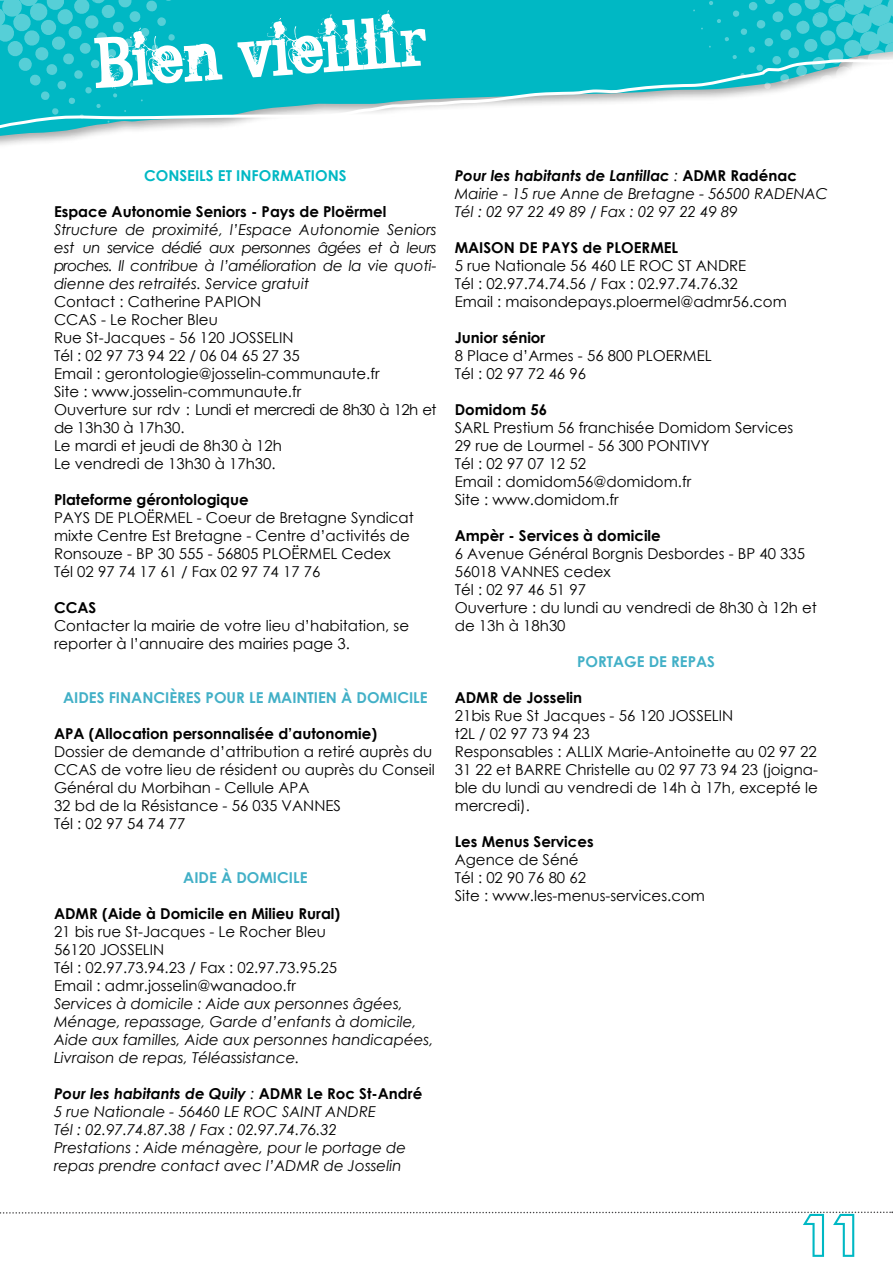
<style>
.page{position:relative;width:893px;height:1263px;background:#fff}
.page>*{position:absolute;margin:0;border:0;box-sizing:border-box;transform-origin:0 0}
.t1{font:60px "BROKENGHOST";color:#fff}
.t2{font:700 54px "Century Gothic";color:#fff}
.t3{font:15px/18px "Century Gothic";color:#000}
.t4{font:italic 15px/18px "Century Gothic";color:#000}
.t5{font:700 15px "Century Gothic";color:#000}
.t6{font:700 15px "Century Gothic";color:#42b0c7}
.t7{font:700 15px "Century Gothic";color:#00b8c4}
.s1{font-weight:700}
.s2{font-weight:700;font-style:normal}
</style>
<div class="page">
<svg style="left:0;top:1211px;width:893px;height:46px"></svg>
<div style="left:176px;top:0;width:525px;height:49px;background:#00b8c4"></div>
<svg style="left:0;top:49px;width:701px;height:92px"></svg>
<svg style="left:0;top:0;width:176px;height:123px;background:#19bec9"></svg>
<svg style="left:701px;top:0;width:192px;height:98px"></svg>
<h1 class="t1" style="left:91px;top:17px;width:335px;rotate:-4deg">Bien vieillir</h1>
<h1 class="t1" style="left:14px;top:54px;width:251px;rotate:-6deg">Editorial</h1>
<p class="t7" style="left:144px;top:164px;width:10px">conseils</p>
<p class="t7" style="left:218px;top:164px;width:29px">et informations</p>
<p class="t5" style="left:54px;top:200px;width:334px">Espace Autonomie Seniors - Pays de Ploërmel</p>
<p class="t4" style="left:54px;top:221px;width:384px;text-align:justify">Structure de proximité, l’Espace Autonomie Seniors est un service dédié aux personnes âgées et à leurs proches. Il contribue à l’amélioration de la vie quoti&shy;dienne des retraités. Service gratuit</p>
<p class="t3" style="left:54px;top:293px;width:384px">Contact : Catherine PAPION<br>CCAS - Le Rocher Bleu<br>Rue St-Jacques - 56 120 JOSSELIN<br>Tél : 02 97 73 94 22 / 06 04 65 27 35<br>Email : gerontologie@josselin-communaute.fr<br>Site : www.josselin-communaute.fr<br>Ouverture sur rdv : Lundi et mercredi de 8h30 à 12h et de 13h30 à 17h30.<br>Le mardi et jeudi de 8h30 à 12h<br>Le vendredi de 13h30 à 17h30.</p>
<p class="t5" style="left:54px;top:488px;width:196px">Plateforme gérontologique</p>
<p class="t3" style="left:54px;top:509px;width:361px">PAYS DE PLOËRMEL - Coeur de Bretagne Syndicat mixte Centre Est Bretagne - Centre d’activités de Ronsouze - BP 30 555 - 56805 PLOËRMEL Cedex<br>Tél 02 97 74 17 61 / Fax 02 97 74 17 76</p>
<p class="t5" style="left:54px;top:596px;width:44px">CCAS</p>
<p class="t3" style="left:54px;top:617px;width:357px">Contacter la mairie de votre lieu d’habitation, se reporter à l’annuaire des mairies page 3.</p>
<p class="t6" style="left:63px;top:686px;width:20px">Aides</p>
<p class="t6" style="left:109px;top:686px;width:10px">financi</p>
<p class="t6" style="left:169px;top:686px;width:17px">ères</p>
<p class="t6" style="left:206px;top:686px;width:11px">pour</p>
<p class="t6" style="left:249px;top:686px;width:29px">le maintien</p>
<p class="t6" style="left:341px;top:686px;width:25px">à domicile</p>
<p class="t5" style="left:54px;top:722px;width:325px">APA (Allocation personnalisée d’autonomie)</p>
<p class="t3" style="left:54px;top:743px;width:382px">Dossier de demande d’attribution a retiré auprès du CCAS de votre lieu de résident ou auprès du Conseil Général du Morbihan - Cellule APA<br>32 bd de la Résistance - 56 035 VANNES<br>Tél : 02 97 54 74 77</p>
<p class="t6" style="left:183px;top:866px;width:20px">Aide</p>
<p class="t6" style="left:221px;top:866px;width:25px">à domicile</p>
<p class="t5" style="left:54px;top:902px;width:288px">ADMR (Aide à Domicile en Milieu Rural)</p>
<p class="t3" style="left:54px;top:923px;width:285px">21 bis rue St-Jacques - Le Rocher Bleu<br>56120 JOSSELIN<br>Tél : 02.97.73.94.23 / Fax : 02.97.73.95.25<br>Email : admr.josselin@wanadoo.fr</p>
<p class="t4" style="left:54px;top:995px;width:381px">Services à domicile : Aide aux personnes âgées, Ménage, repassage, Garde d’enfants à domicile, Aide aux familles, Aide aux personnes handicapées, Livraison de repas, Téléassistance.</p>
<p class="t4" style="left:54px;top:1085px;width:370px"><span class="s1">Pour les habitants de Quily</span> : <span class="s2">ADMR Le Roc St-André </span>5 rue Nationale - 56460 LE ROC SAINT ANDRE<br>Tél : 02.97.74.87.38 / Fax : 02.97.74.76.32<br>Prestations : Aide ménagère, pour le portage de repas prendre contact avec l’ADMR de Josselin</p>
<p class="t4" style="left:455px;top:167px;width:375px"><span class="s1">Pour les habitants de Lantillac</span> : <span class="s2">ADMR Radénac<br></span>Mairie - 15 rue Anne de Bretagne - 56500 RADENAC<br>Tél : 02 97 22 49 89 / Fax : 02 97 22 49 89</p>
<p class="t5" style="left:455px;top:236px;width:225px">MAISON DE PAYS de PLOERMEL</p>
<p class="t3" style="left:455px;top:257px;width:334px">5 rue Nationale 56 460 LE ROC ST ANDRE<br>Tél : 02.97.74.74.56 / Fax : 02.97.74.76.32<br>Email : maisondepays.ploermel@admr56.com</p>
<p class="t5" style="left:455px;top:326px;width:92px">Junior sénior</p>
<p class="t3" style="left:455px;top:347px;width:258px">8 Place d’Armes - 56 800 PLOERMEL<br>Tél : 02 97 72 46 96</p>
<p class="t5" style="left:455px;top:398px;width:94px">Domidom 56</p>
<p class="t3" style="left:455px;top:419px;width:340px">SARL Prestium 56 franchisée Domidom Services<br>29 rue de Lourmel - 56 300 PONTIVY<br>Tél : 02 97 07 12 52<br>Email : domidom56@domidom.fr<br>Site : www.domidom.fr</p>
<p class="t5" style="left:455px;top:524px;width:208px">Ampèr - Services à domicile</p>
<p class="t3" style="left:455px;top:545px;width:364px">6 Avenue Général Borgnis Desbordes - BP 40 335<br>56018 VANNES cedex<br>Tél : 02 97 46 51 97<br>Ouverture : du lundi au vendredi de 8h30 à 12h et de 13h à 18h30</p>
<p class="t6" style="left:577px;top:650px;width:20px">Portage</p>
<p class="t6" style="left:649px;top:650px;width:32px">de repas</p>
<p class="t5" style="left:455px;top:686px;width:129px">ADMR de Josselin</p>
<p class="t3" style="left:455px;top:707px;width:365px">21bis Rue St Jacques - 56 120 JOSSELIN<br>t2L / 02 97 73 94 23<br>Responsables : ALLIX Marie-Antoinette au 02 97 22<br>31 22 et BARRE Christelle au 02 97 73 94 23 (joigna&shy;ble du lundi au vendredi de 14h à 17h, excepté le mercredi).</p>
<p class="t5" style="left:455px;top:830px;width:140px">Les Menus Services</p>
<p class="t3" style="left:455px;top:851px;width:252px">Agence de Séné<br>Tél : 02 90 76 80 62<br>Site : www.les-menus-services.com</p>
<h2 class="t2" style="left:802px;top:1194px;width:62px">11</h2>
</div>
